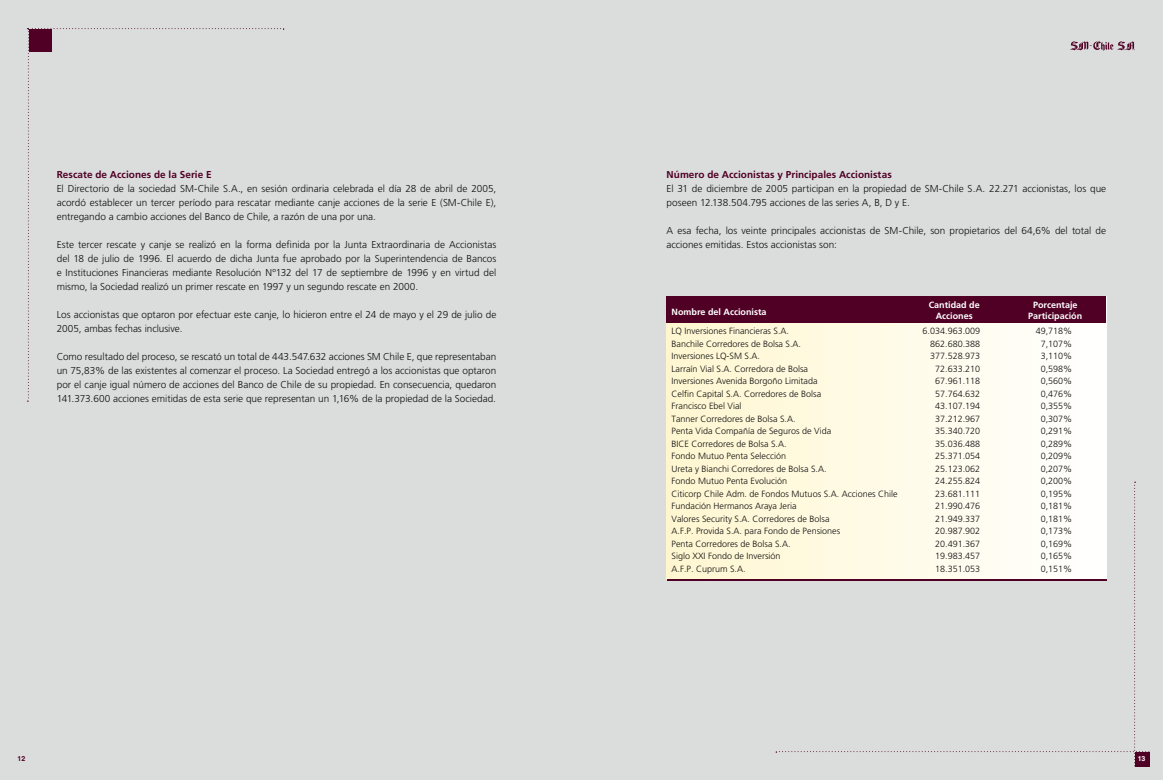
<style>
.page{position:relative;width:1163px;height:780px;background:#fff}
.page>*{position:absolute;margin:0;border:0;box-sizing:border-box;transform-origin:0 0}
.txt{font:300 10px/14px "Frutiger";color:#0f0f0f;text-align:justify}
.txt-2{font:700 10px "Frutiger";letter-spacing:.005em;color:#500025}
.txt-3{font:300 9px "Frutiger";color:#0f0f0f}
.txt-4{font:700 9px "Frutiger";color:#fff}
.t1{font:700 7px "Helvetica";color:#500025}
.t2{font:700 7px "Helvetica";color:#fff}
</style>
<div class="page">
<div style="left:0;top:0;width:581px;height:780px;background:#dbdddd"></div>
<svg style="left:28px;top:28px;width:256px;height:373px"></svg>
<div style="left:581px;top:0;width:581px;height:780px;background:#dbdddd"></div>
<svg style="left:776px;top:481px;width:373px;height:285px"></svg>
<div style="left:1135px;top:752px;width:14px;height:14px;background:#500025"></div>
<svg style="left:1070px;top:41px;width:64px;height:10px"></svg>
<div style="left:666px;top:296px;width:440px;height:283px;background:linear-gradient(to right,#fff6d0,#fffffe)"></div>
<hr style="left:666px;top:579px;width:440px;height:2px;background:#500025">
<div style="left:666px;top:296px;width:440px;height:27px;background:#500025"></div>
<p class="txt-2" style="left:57px;top:169px;width:156px">Rescate de Acciones de la Serie E</p>
<p class="txt" style="left:57px;top:181px;width:441px">El Directorio de la sociedad SM-Chile S.A., en sesión ordinaria celebrada el día 28 de abril de 2005, acordó establecer un tercer período para rescatar mediante canje acciones de la serie E (SM-Chile E), entregando a cambio acciones del Banco de Chile, a razón de una por una.</p>
<p class="txt" style="left:57px;top:237px;width:441px">Este tercer rescate y canje se realizó en la forma definida por la Junta Extraordinaria de Accionistas del 18 de julio de 1996. El acuerdo de dicha Junta fue aprobado por la Superintendencia de Bancos e Instituciones Financieras mediante Resolución Nº132 del 17 de septiembre de 1996 y en virtud del mismo, la Sociedad realizó un primer rescate en 1997 y un segundo rescate en 2000.</p>
<p class="txt" style="left:57px;top:307px;width:441px">Los accionistas que optaron por efectuar este canje, lo hicieron entre el 24 de mayo y el 29 de julio de<br>2005, ambas fechas inclusive.</p>
<p class="txt" style="left:57px;top:349px;width:441px">Como resultado del proceso, se rescató un total de 443.547.632 acciones SM Chile E, que representaban un 75,83% de las existentes al comenzar el proceso. La Sociedad entregó a los accionistas que optaron por el canje igual número de acciones del Banco de Chile de su propiedad. En consecuencia, quedaron 141.373.600 acciones emitidas de esta serie que representan un 1,16% de la propiedad de la Sociedad.</p>
<p class="txt-2" style="left:666px;top:169px;width:227px">Número de Accionistas y Principales Accionistas</p>
<p class="txt" style="left:666px;top:181px;width:441px">El 31 de diciembre de 2005 participan en la propiedad de SM-Chile S.A. 22.271 accionistas, los que poseen 12.138.504.795 acciones de las series A, B, D y E.</p>
<p class="txt" style="left:666px;top:223px;width:441px">A esa fecha, los veinte principales accionistas de SM-Chile, son propietarios del 64,6% del total de acciones emitidas. Estos accionistas son:</p>
<p class="txt-4" style="left:671px;top:306px;width:97px">Nombre del Accionista</p>
<p class="txt-4" style="left:928px;top:299px;width:53px">Cantidad de</p>
<p class="txt-4" style="left:1032px;top:299px;width:46px">Porcentaje</p>
<p class="txt-4" style="left:935px;top:310px;width:38px">Acciones</p>
<p class="txt-4" style="left:1028px;top:310px;width:56px">Participación</p>
<p class="txt-3" style="left:671px;top:326px;width:119px">LQ Inversiones Financieras S.A.</p>
<p class="txt-3" style="left:922px;top:326px;width:59px">6.034.963.009</p>
<p class="txt-3" style="left:1035px;top:326px;width:38px">49,718%</p>
<p class="txt-3" style="left:671px;top:338px;width:131px">Banchile Corredores de Bolsa S.A.</p>
<p class="txt-3" style="left:930px;top:338px;width:52px">862.680.388</p>
<p class="txt-3" style="left:1040px;top:338px;width:33px">7,107%</p>
<p class="txt-3" style="left:671px;top:351px;width:90px">Inversiones LQ-SM S.A.</p>
<p class="txt-3" style="left:930px;top:351px;width:52px">377.528.973</p>
<p class="txt-3" style="left:1040px;top:351px;width:33px">3,110%</p>
<p class="txt-3" style="left:671px;top:363px;width:138px">Larraín Vial S.A. Corredora de Bolsa</p>
<p class="txt-3" style="left:935px;top:363px;width:47px">72.633.210</p>
<p class="txt-3" style="left:1040px;top:363px;width:33px">0,598%</p>
<p class="txt-3" style="left:671px;top:376px;width:148px">Inversiones Avenida Borgoño Limitada</p>
<p class="txt-3" style="left:935px;top:376px;width:47px">67.961.118</p>
<p class="txt-3" style="left:1040px;top:376px;width:33px">0,560%</p>
<p class="txt-3" style="left:671px;top:388px;width:151px">Celfin Capital S.A. Corredores de Bolsa</p>
<p class="txt-3" style="left:935px;top:388px;width:47px">57.764.632</p>
<p class="txt-3" style="left:1040px;top:388px;width:33px">0,476%</p>
<p class="txt-3" style="left:671px;top:401px;width:71px">Francisco Ebel Vial</p>
<p class="txt-3" style="left:935px;top:401px;width:47px">43.107.194</p>
<p class="txt-3" style="left:1040px;top:401px;width:33px">0,355%</p>
<p class="txt-3" style="left:671px;top:413px;width:126px">Tanner Corredores de Bolsa S.A.</p>
<p class="txt-3" style="left:935px;top:413px;width:47px">37.212.967</p>
<p class="txt-3" style="left:1040px;top:413px;width:33px">0,307%</p>
<p class="txt-3" style="left:671px;top:426px;width:161px">Penta Vida Compañía de Seguros de Vida</p>
<p class="txt-3" style="left:935px;top:426px;width:47px">35.340.720</p>
<p class="txt-3" style="left:1040px;top:426px;width:33px">0,291%</p>
<p class="txt-3" style="left:671px;top:438px;width:117px">BICE Corredores de Bolsa S.A.</p>
<p class="txt-3" style="left:935px;top:438px;width:47px">35.036.488</p>
<p class="txt-3" style="left:1040px;top:438px;width:33px">0,289%</p>
<p class="txt-3" style="left:671px;top:451px;width:116px">Fondo Mutuo Penta Selección</p>
<p class="txt-3" style="left:935px;top:451px;width:47px">25.371.054</p>
<p class="txt-3" style="left:1040px;top:451px;width:33px">0,209%</p>
<p class="txt-3" style="left:671px;top:463px;width:157px">Ureta y Bianchi Corredores de Bolsa S.A.</p>
<p class="txt-3" style="left:935px;top:463px;width:47px">25.123.062</p>
<p class="txt-3" style="left:1040px;top:463px;width:33px">0,207%</p>
<p class="txt-3" style="left:671px;top:476px;width:117px">Fondo Mutuo Penta Evolución</p>
<p class="txt-3" style="left:935px;top:476px;width:47px">24.255.824</p>
<p class="txt-3" style="left:1040px;top:476px;width:33px">0,200%</p>
<p class="txt-3" style="left:671px;top:488px;width:228px">Citicorp Chile Adm. de Fondos Mutuos S.A. Acciones Chile</p>
<p class="txt-3" style="left:935px;top:488px;width:47px">23.681.111</p>
<p class="txt-3" style="left:1040px;top:488px;width:33px">0,195%</p>
<p class="txt-3" style="left:671px;top:501px;width:127px">Fundación Hermanos Araya Jeria</p>
<p class="txt-3" style="left:935px;top:501px;width:47px">21.990.476</p>
<p class="txt-3" style="left:1040px;top:501px;width:33px">0,181%</p>
<p class="txt-3" style="left:671px;top:513px;width:160px">Valores Security S.A. Corredores de Bolsa</p>
<p class="txt-3" style="left:935px;top:513px;width:47px">21.949.337</p>
<p class="txt-3" style="left:1040px;top:513px;width:33px">0,181%</p>
<p class="txt-3" style="left:671px;top:526px;width:170px">A.F.P. Provida S.A. para Fondo de Pensiones</p>
<p class="txt-3" style="left:935px;top:526px;width:47px">20.987.902</p>
<p class="txt-3" style="left:1040px;top:526px;width:33px">0,173%</p>
<p class="txt-3" style="left:671px;top:538px;width:121px">Penta Corredores de Bolsa S.A.</p>
<p class="txt-3" style="left:935px;top:538px;width:47px">20.491.367</p>
<p class="txt-3" style="left:1040px;top:538px;width:33px">0,169%</p>
<p class="txt-3" style="left:671px;top:551px;width:111px">Siglo XXI Fondo de Inversión</p>
<p class="txt-3" style="left:935px;top:551px;width:47px">19.983.457</p>
<p class="txt-3" style="left:1040px;top:551px;width:33px">0,165%</p>
<p class="txt-3" style="left:671px;top:563px;width:76px">A.F.P. Cuprum S.A.</p>
<p class="txt-3" style="left:935px;top:563px;width:47px">18.351.053</p>
<p class="txt-3" style="left:1040px;top:563px;width:33px">0,151%</p>
<p class="t1" style="left:17px;top:754px;width:9px">12</p>
<p class="t2" style="left:1137px;top:754px;width:9px">13</p>
</div>
